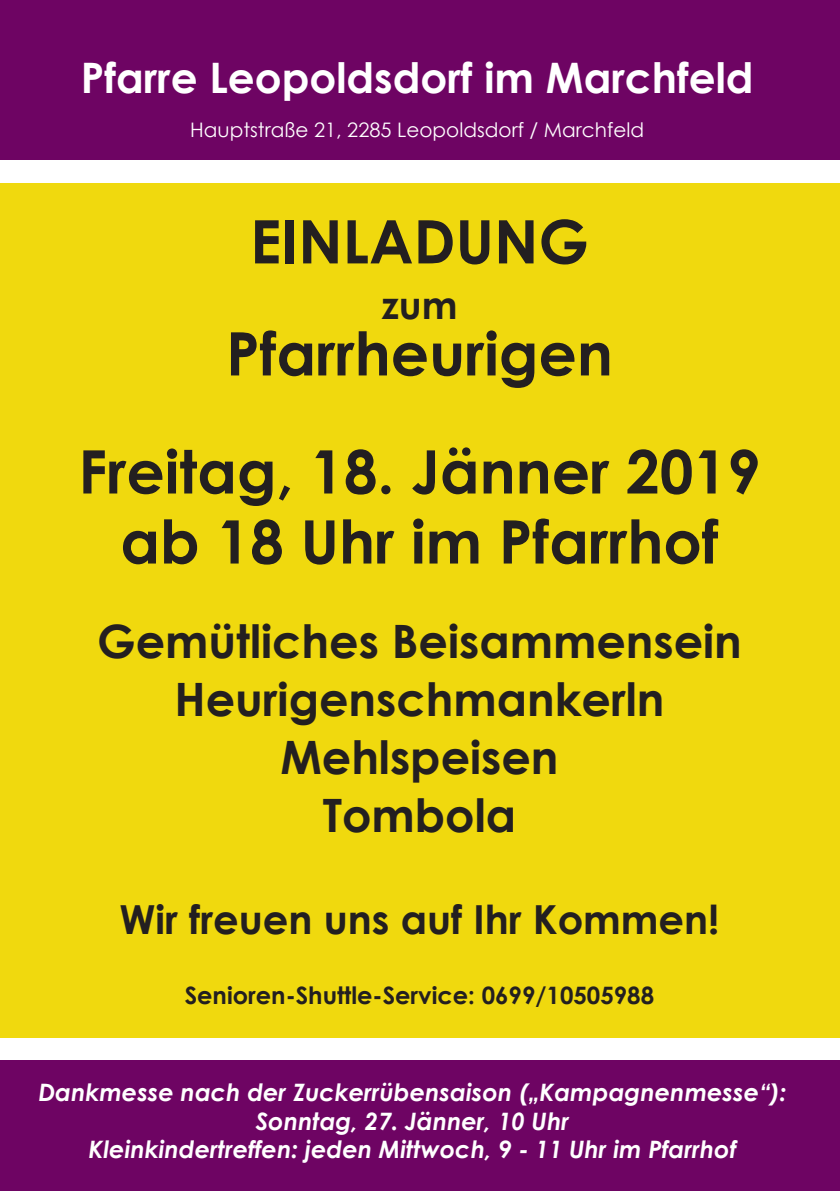
<style>
.page{position:relative;width:840px;height:1191px;background:#fff}
.page>*{position:absolute;margin:0;border:0;box-sizing:border-box;transform-origin:0 0}
.t1{font:700 60px "Century Gothic";color:#231f20}
.t2{font:700 46px "Century Gothic";color:#231f20}
.t3{font:700 42px "Century Gothic";color:#fff}
.t4{font:700 40px "Century Gothic";color:#231f20}
.t5{font:700 38px "Century Gothic";color:#231f20}
.t6{font:italic 700 24px "Century Gothic";color:#fff}
.t7{font:700 24px "Century Gothic";color:#231f20}
.t8{font:20px "Century Gothic";color:#fff}
</style>
<div class="page">
<div style="left:0;top:0;width:839px;height:160px;background:#6e0463"></div>
<div style="left:0;top:183px;width:839px;height:854px;background:#f0d90e"></div>
<div style="left:0;top:1060px;width:839px;height:131px;background:#6e0463"></div>
<p class="t3" style="left:81px;top:46px;width:673px">Pfarre Leopoldsdorf im Marchfeld</p>
<p class="t8" style="left:190px;top:116px;width:455px">Hauptstraße 21, 2285 Leopoldsdorf / Marchfeld</p>
<p class="t1" style="left:250px;top:196px;width:340px">EINLADUNG</p>
<p class="t5" style="left:381px;top:277px;width:78px">zum</p>
<p class="t1" style="left:226px;top:308px;width:388px">Pfarrheurigen</p>
<p class="t1" style="left:78px;top:426px;width:683px">Freitag, 18. Jänner 2019</p>
<p class="t1" style="left:120px;top:496px;width:599px">ab 18 Uhr im Pfarrhof</p>
<p class="t2" style="left:97px;top:606px;width:646px">Gemütliches Beisammensein</p>
<p class="t2" style="left:174px;top:664px;width:491px">Heurigenschmankerln</p>
<p class="t2" style="left:280px;top:722px;width:279px">Mehlspeisen</p>
<p class="t2" style="left:322px;top:780px;width:195px">Tombola</p>
<p class="t4" style="left:119px;top:888px;width:601px">Wir freuen uns auf Ihr Kommen!</p>
<p class="t7" style="left:185px;top:976px;width:470px">Senioren-Shuttle-Service: 0699/10505988</p>
<p class="t6" style="left:38px;top:1073px;width:749px">Dankmesse nach der Zuckerrübensaison („Kampagnenmesse“):</p>
<p class="t6" style="left:256px;top:1102px;width:314px">Sonntag, 27. Jänner, 10 Uhr</p>
<p class="t6" style="left:89px;top:1131px;width:649px">Kleinkindertreffen: jeden Mittwoch, 9 - 11 Uhr im Pfarrhof</p>
</div>
